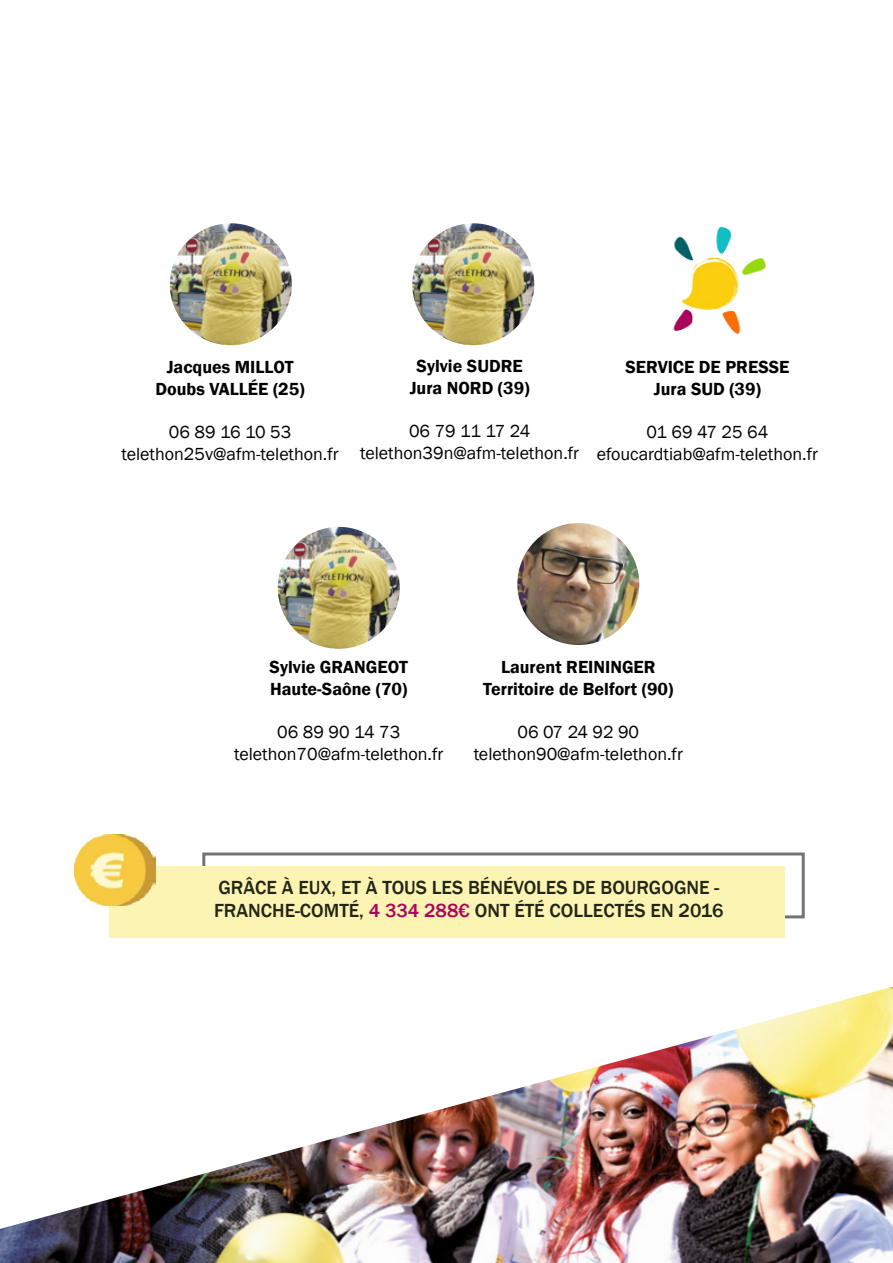
<style>
.page{position:relative;width:893px;height:1263px;background:#fff}
.page>*{position:absolute;margin:0;border:0;box-sizing:border-box;transform-origin:0 0}
.t1{font:500 19.5px/23.4px "Franklin Gothic";color:#222517}
.t2{font:18px/21.6px "Franklin Gothic";color:#000;text-align:center}
.t3{font:600 18px/21.6px "Franklin Gothic";color:#000;text-align:center}
.s1{color:#aa055d}
</style>
<div class="page">
<img style="left:517px;top:523px;width:122px;height:122px;border-radius:61px">
<img style="left:0;top:986px;width:893px;height:277px">
<img style="left:170px;top:223px;width:122px;height:122px;border-radius:61px">
<img style="left:412px;top:223px;width:122px;height:122px;border-radius:61px">
<img style="left:673px;top:226px;width:93px;height:109px">
<img style="left:278px;top:527px;width:122px;height:122px;border-radius:61px">
<div style="left:109px;top:866px;width:676px;height:71px;background:#fbf4b2"></div>
<img style="left:74px;top:834px;width:81px;height:71px">
<p class="t3" style="left:156px;top:357px;width:151px">Jacques MILLOT<br>Doubs VALLÉE (25)</p>
<p class="t2" style="left:121px;top:422px;width:219px">06 89 16 10 53 telethon25v@afm-telethon.fr</p>
<p class="t3" style="left:410px;top:356px;width:121px">Sylvie SUDRE<br>Jura NORD (39)</p>
<p class="t2" style="left:360px;top:421px;width:220px">06 79 11 17 24 telethon39n@afm-telethon.fr</p>
<p class="t3" style="left:625px;top:357px;width:166px">SERVICE DE PRESSE<br>Jura SUD (39)</p>
<p class="t2" style="left:597px;top:422px;width:223px">01 69 47 25 64 efoucardtiab@afm-telethon.fr</p>
<p class="t3" style="left:270px;top:657px;width:140px;text-align:left">Sylvie GRANGEOT<br>Haute-Saône (70)</p>
<p class="t2" style="left:234px;top:722px;width:211px">06 89 90 14 73 telethon70@afm-telethon.fr</p>
<p class="t3" style="left:483px;top:657px;width:192px">Laurent REININGER<br>Territoire de Belfort (90)</p>
<p class="t2" style="left:474px;top:722px;width:211px">06 07 24 92 90 telethon90@afm-telethon.fr</p>
<p class="t1" style="left:214px;top:876px;width:511px">GRÂCE À EUX, ET À TOUS LES BÉNÉVOLES DE BOURGOGNE -<br>FRANCHE-COMTÉ, <span class="s1">4 334 288€</span> ONT ÉTÉ COLLECTÉS EN 2016</p>
</div>
